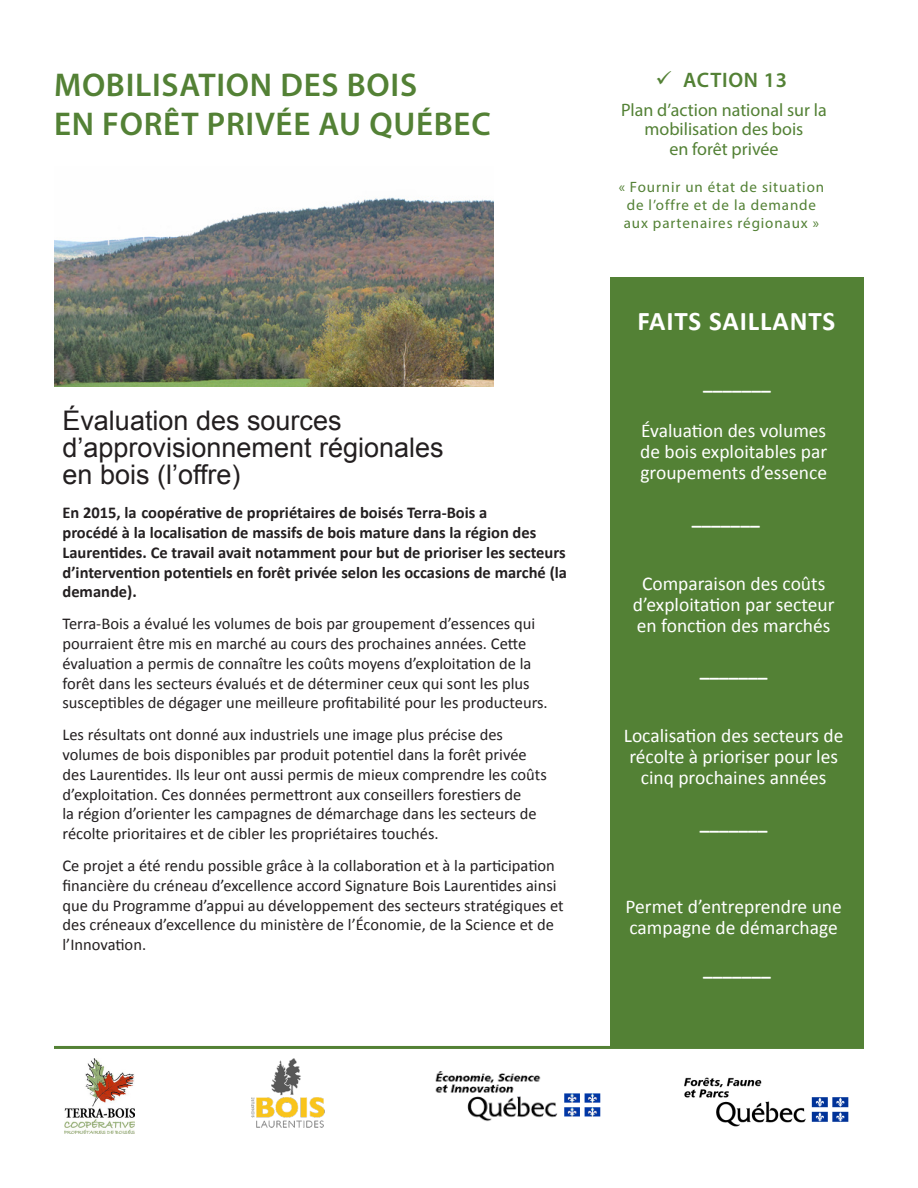
<style>
.page{position:relative;width:918px;height:1188px;background:#fff}
.page>*{position:absolute;margin:0;border:0;box-sizing:border-box;transform-origin:0 0}
.t1{font:600 33px/39.6px "Myriad Pro";letter-spacing:.02em;color:#538135}
.t2{font:27px/27px "Arial";color:#231f20}
.t3{font:700 27px "Calibri";letter-spacing:.035em;color:#fff}
.t4{font:600 21px "Myriad Pro";letter-spacing:.035em;color:#538135}
.t5{font:19.5px/21px "Calibri";color:#fff;text-align:center}
.t6{font:700 19.5px "Calibri";color:#fff}
.t7{font:18px/19.5px "Myriad Pro";color:#538135;text-align:center}
.t8{font:16.5px/19.8px "Calibri";color:#231f20}
.t9{font:700 16.5px/19.8px "Calibri";color:#231f20}
.t10{font:15px/18px "Myriad Pro";letter-spacing:.06em;color:#538135;text-align:center}
</style>
<div class="page">
<hr style="left:54px;top:1046px;width:810px;height:3px;background:#538135">
<div style="left:610px;top:277px;width:254px;height:771px;background:#538135"></div>
<img style="left:435px;top:1071px;width:166px;height:50px">
<img style="left:251px;top:1058px;width:74px;height:70px">
<img style="left:65px;top:1058px;width:70px;height:76px">
<img style="left:684px;top:1077px;width:165px;height:50px">
<img style="left:54px;top:197px;width:440px;height:189px">
<h1 class="t1" style="left:54px;top:64px;width:438px">MOBILISATION DES BOIS<br>EN FORÊT PRIVÉE AU QUÉBEC</h1>
<p class="t2" style="left:62px;top:407px;width:383px">Évaluation des sources d’approvisionnement régionales en bois (l’offre)</p>
<p class="t9" style="left:62px;top:503px;width:506px">En 2015, la coopérative de propriétaires de boisés Terra-Bois a<br>procédé à la localisation de massifs de bois mature dans la région des Laurentides. Ce travail avait notamment pour but de prioriser les secteurs d’intervention potentiels en forêt privée selon les occasions de marché (la demande).</p>
<p class="t8" style="left:62px;top:614px;width:487px">Terra-Bois a évalué les volumes de bois par groupement d’essences qui pourraient être mis en marché au cours des prochaines années. Cette évaluation a permis de connaître les coûts moyens d’exploitation de la forêt dans les secteurs évalués et de déterminer ceux qui sont les plus susceptibles de dégager une meilleure profitabilité pour les producteurs.</p>
<p class="t8" style="left:62px;top:725px;width:486px">Les résultats ont donné aux industriels une image plus précise des volumes de bois disponibles par produit potentiel dans la forêt privée des Laurentides. Ils leur ont aussi permis de mieux comprendre les coûts d’exploitation. Ces données permettront aux conseillers forestiers de<br>la région d’orienter les campagnes de démarchage dans les secteurs de récolte prioritaires et de cibler les propriétaires touchés.</p>
<p class="t8" style="left:62px;top:856px;width:503px">Ce projet a été rendu possible grâce à la collaboration et à la participation financière du créneau d’excellence accord Signature Bois Laurentides ainsi que du Programme d’appui au développement des secteurs stratégiques et des créneaux d’excellence du ministère de l’Économie, de la Science et de l’Innovation.</p>
<p class="t4" style="left:656px;top:67px;width:133px">✓ ACTION 13</p>
<p class="t7" style="left:621px;top:100px;width:207px">Plan d’action national sur la mobilisation des bois<br>en forêt privée</p>
<p class="t10" style="left:619px;top:178px;width:207px">« Fournir un état de situation de l’offre et de la demande aux partenaires régionaux »</p>
<h2 class="t3" style="left:637px;top:304px;width:200px">FAITS SAILLANTS</h2>
<p class="t6" style="left:703px;top:370px;width:69px">_______</p>
<p class="t5" style="left:640px;top:420px;width:189px;text-align:justify">Évaluation des volumes de bois exploitables par groupements d’essence</p>
<p class="t6" style="left:692px;top:505px;width:69px">_______</p>
<p class="t5" style="left:633px;top:573px;width:203px">Comparaison des coûts d’exploitation par secteur en fonction des marchés</p>
<p class="t6" style="left:700px;top:658px;width:69px">_______</p>
<p class="t5" style="left:624px;top:726px;width:221px">Localisation des secteurs de récolte à prioriser pour les cinq prochaines années</p>
<p class="t6" style="left:700px;top:810px;width:69px">_______</p>
<p class="t5" style="left:626px;top:896px;width:218px;text-align:left">Permet d’entreprendre une campagne de démarchage</p>
<p class="t6" style="left:703px;top:956px;width:69px">_______</p>
</div>
